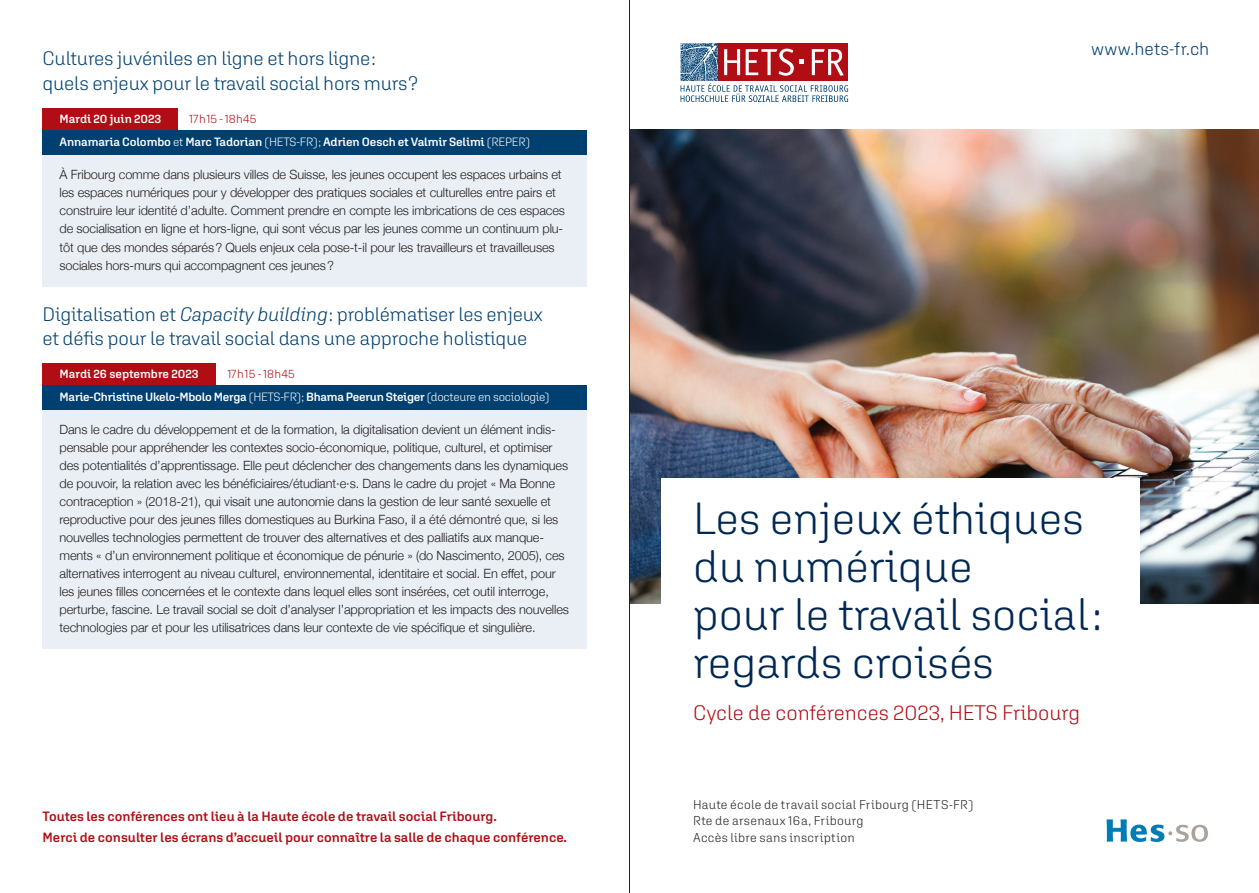
<style>
.page{position:relative;width:1259px;height:893px;background:#fff}
.page>*{position:absolute;margin:0;border:0;box-sizing:border-box;transform-origin:0 0}
.t1{font:300 45px/48px "Aglet Sans";color:#002853}
.t2{font:300 21px "Aglet Sans";color:#b00d15}
.t3{font:300 19.5px/24px "Aglet Sans";letter-spacing:-.01em;color:#004071}
.t4{font:300 18px "Aglet Sans";letter-spacing:.02em;color:#004071}
.t5{font:600 13.5px/20.7px "Aglet Sans";color:#b00d15}
.t6{font:300 12.75px/18px "Helvetica Neue";letter-spacing:-.01em;color:#231f20}
.t7{font:300 12.75px/16.5px "Aglet Sans";letter-spacing:.02em;color:#231f20}
.t8{font:600 12px/22.8px "Aglet Sans";letter-spacing:-.01em;color:#fff}
.s1{font-weight:300;color:#b00d15}
.s2{font-weight:300}
.s3{font-style:italic}
</style>
<div class="page">
<img style="left:630px;top:130px;width:629px;height:473px">
<svg style="left:680px;top:43px;width:168px;height:59px"></svg>
<svg style="left:1106px;top:819px;width:102px;height:23px"></svg>
<div style="left:661px;top:478px;width:479px;height:154px;background:#fff"></div>
<div style="left:43px;top:408px;width:544px;height:241px;background:#eaeff5"></div>
<div style="left:43px;top:363px;width:173px;height:22px;background:#b00d15"></div>
<div style="left:43px;top:385px;width:544px;height:25px;background:#004071"></div>
<div style="left:43px;top:154px;width:544px;height:133px;background:#eaeff5"></div>
<div style="left:43px;top:108px;width:135px;height:22px;background:#b00d15"></div>
<div style="left:43px;top:130px;width:544px;height:24px;background:#004071"></div>
<hr style="left:629px;top:0;width:1px;height:893px;background:#231f20">
<h3 class="t3" style="left:43px;top:45px;width:377px;line-height:25.5px">Cultures juvéniles en ligne et hors ligne : quels enjeux pour le travail social hors murs ?</h3>
<p class="t8" style="left:60px;top:107px;width:103px">Mardi 20 juin 2023</p>
<p class="t8" style="left:60px;top:107px;width:472px;text-indent:129px"><span class="s1">17h15 - 18h45<br></span>Annamaria Colombo <span class="s2">et</span> Marc Tadorian <span class="s2">(HETS-FR) ;</span> Adrien Oesch et Valmir Selimi <span class="s2">(REPER)</span></p>
<p class="t6" style="left:60px;top:165px;width:507px">À Fribourg comme dans plusieurs villes de Suisse, les jeunes occupent les espaces urbains et les espaces numériques pour y développer des pratiques sociales et culturelles entre pairs et construire leur identité d’adulte. Comment prendre en compte les imbrications de ces espaces de socialisation en ligne et hors-ligne, qui sont vécus par les jeunes comme un continuum plu&shy;tôt que des mondes séparés? Quels enjeux cela pose-t-il pour les travailleurs et travailleuses sociales hors-murs qui accompagnent ces jeunes?</p>
<h3 class="t3" style="left:43px;top:302px;width:502px">Digitalisation et <span class="s3">Capacity building</span> : problématiser les enjeux et défis pour le travail social dans une approche holistique</h3>
<p class="t8" style="left:60px;top:362px;width:141px">Mardi 26 septembre 2023</p>
<p class="t8" style="left:60px;top:362px;width:491px;text-indent:168px"><span class="s1">17h15 - 18h45<br></span>Marie-Christine Ukelo-Mbolo Merga <span class="s2">(HETS-FR) ;</span> Bhama Peerun Steiger <span class="s2">(docteure en sociologie)</span></p>
<p class="t6" style="left:60px;top:419px;width:511px">Dans le cadre du développement et de la formation, la digitalisation devient un élément indis&shy;pensable pour appréhender les contextes socio-économique, politique, culturel, et optimiser des potentialités d’apprentissage. Elle peut déclencher des changements dans les dynamiques de pouvoir, la relation avec les bénéficiaires/étudiant·e·s. Dans le cadre du projet « Ma Bonne contraception » (2018-21), qui visait une autonomie dans la gestion de leur santé sexuelle et reproductive pour des jeunes filles domestiques au Burkina Faso, il a été démontré que, si les nouvelles technologies permettent de trouver des alternatives et des palliatifs aux manque&shy;ments « d’un environnement politique et économique de pénurie » (do Nascimento, 2005), ces alternatives interrogent au niveau culturel, environnemental, identitaire et social. En effet, pour les jeunes filles concernées et le contexte dans lequel elles sont insérées, cet outil interroge, perturbe, fascine. Le travail social se doit d’analyser l’appropriation et les impacts des nouvelles technologies par et pour les utilisatrices dans leur contexte de vie spécifique et singulière.</p>
<p class="t5" style="left:43px;top:806px;width:526px">Toutes les conférences ont lieu à la Haute école de travail social Fribourg.<br>Merci de consulter les écrans d’accueil pour connaître la salle de chaque conférence.</p>
<h3 class="t4" style="left:1091px;top:39px;width:120px">www.hets-fr.ch</h3>
<h1 class="t1" style="left:693px;top:493px;width:410px">Les enjeux éthiques du numérique<br>pour le travail social : regards croisés</h1>
<h2 class="t2" style="left:693px;top:700px;width:389px">Cycle de conférences 2023, HETS Fribourg</h2>
<p class="t7" style="left:693px;top:796px;width:282px">Haute école de travail social Fribourg (HETS-FR)<br>Rte de arsenaux 16 a, Fribourg<br>Accès libre sans inscription</p>
</div>
